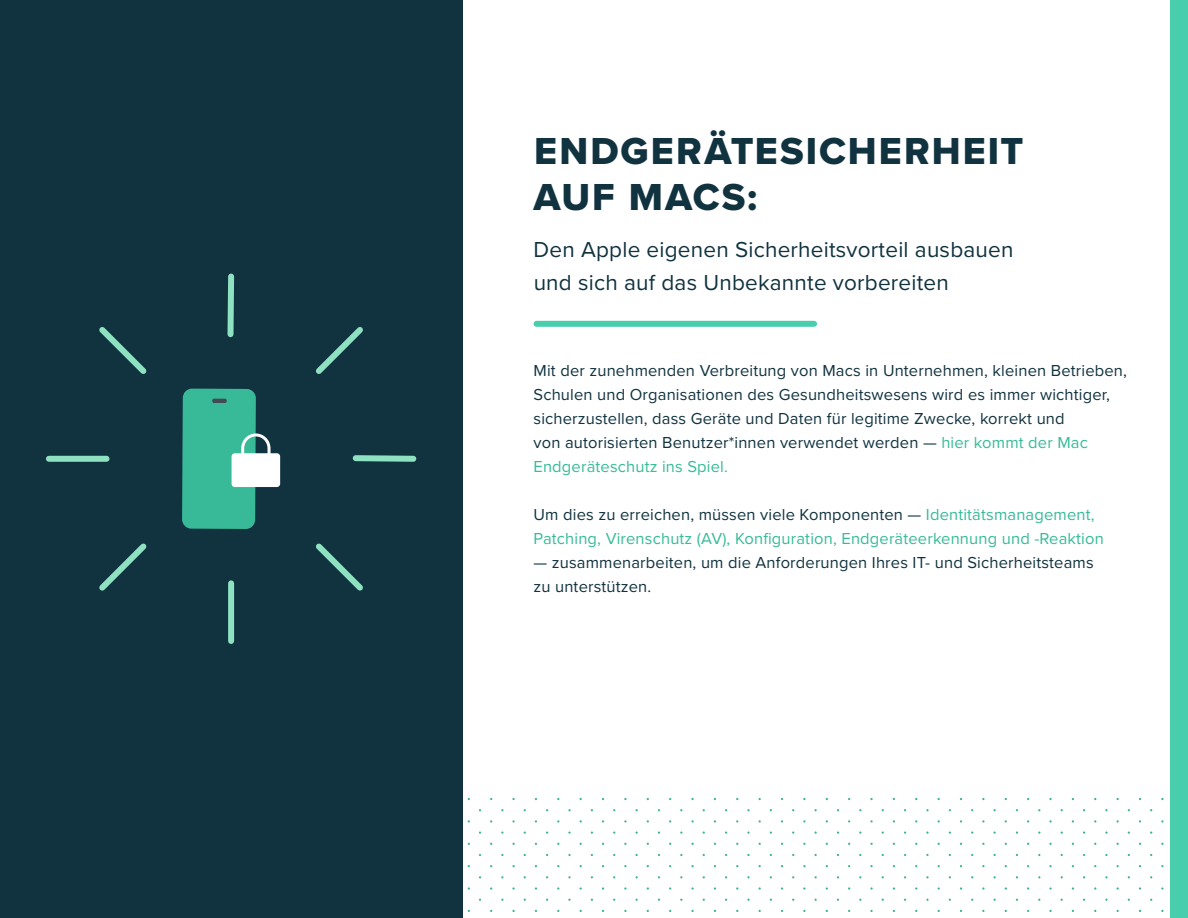
<style>
.page{position:relative;width:1188px;height:918px;background:#fff}
.page>*{position:absolute;margin:0;border:0;box-sizing:border-box;transform-origin:0 0}
.paragraph-header{font:39px/46.8px "Proxima Nova Extrabld";letter-spacing:.05em;color:#113340}
.body{font:22.5px/33px "Proxima Nova";letter-spacing:.01em;color:#113340}
.body-2{font:16.5px/24px "Proxima Nova";letter-spacing:.01em;color:#113340}
.body-3{font:16.5px/24px "Proxima Nova";letter-spacing:.01em;color:#37bb9a}
.s1{color:#37bb9a}
.s2{color:#113340}
</style>
<div class="page">
<div style="left:0;top:0;width:462px;height:918px;background:#113340"></div>
<div style="left:1171px;top:0;width:17px;height:918px;background:#48ceac"></div>
<div style="left:537px;top:321px;width:277px;height:6px;background:#48ceac"></div>
<svg style="left:46px;top:273px;width:371px;height:371px"></svg>
<p class="paragraph-header" style="left:534px;top:127px;width:491px">ENDGERÄTESICHERHEIT<br>AUF MACS:</p>
<p class="body" style="left:534px;top:232px;width:481px">Den Apple eigenen Sicherheitsvorteil ausbauen und sich auf das Unbekannte vorbereiten</p>
<p class="body-2" style="left:534px;top:358px;width:595px">Mit der zunehmenden Verbreitung von Macs in Unternehmen, kleinen Betrieben, Schulen und Organisationen des Gesundheitswesens wird es immer wichtiger, sicherzustellen, dass Geräte und Daten für legitime Zwecke, korrekt und<br>von autorisierten Benutzer*innen verwendet werden — <span class="s1">hier kommt der Mac Endgeräteschutz ins Spiel.</span></p>
<p class="body-3" style="left:534px;top:502px;width:572px"><span class="s2">Um dies zu erreichen, müssen viele Komponenten —</span> Identitätsmanagement,<br>Patching, Virenschutz (AV), Konfiguration, Endgeräteerkennung und -Reaktion</p>
<p class="body-2" style="left:534px;top:550px;width:562px">— zusammenarbeiten, um die Anforderungen Ihres IT- und Sicherheitsteams zu unterstützen.</p>
</div>
